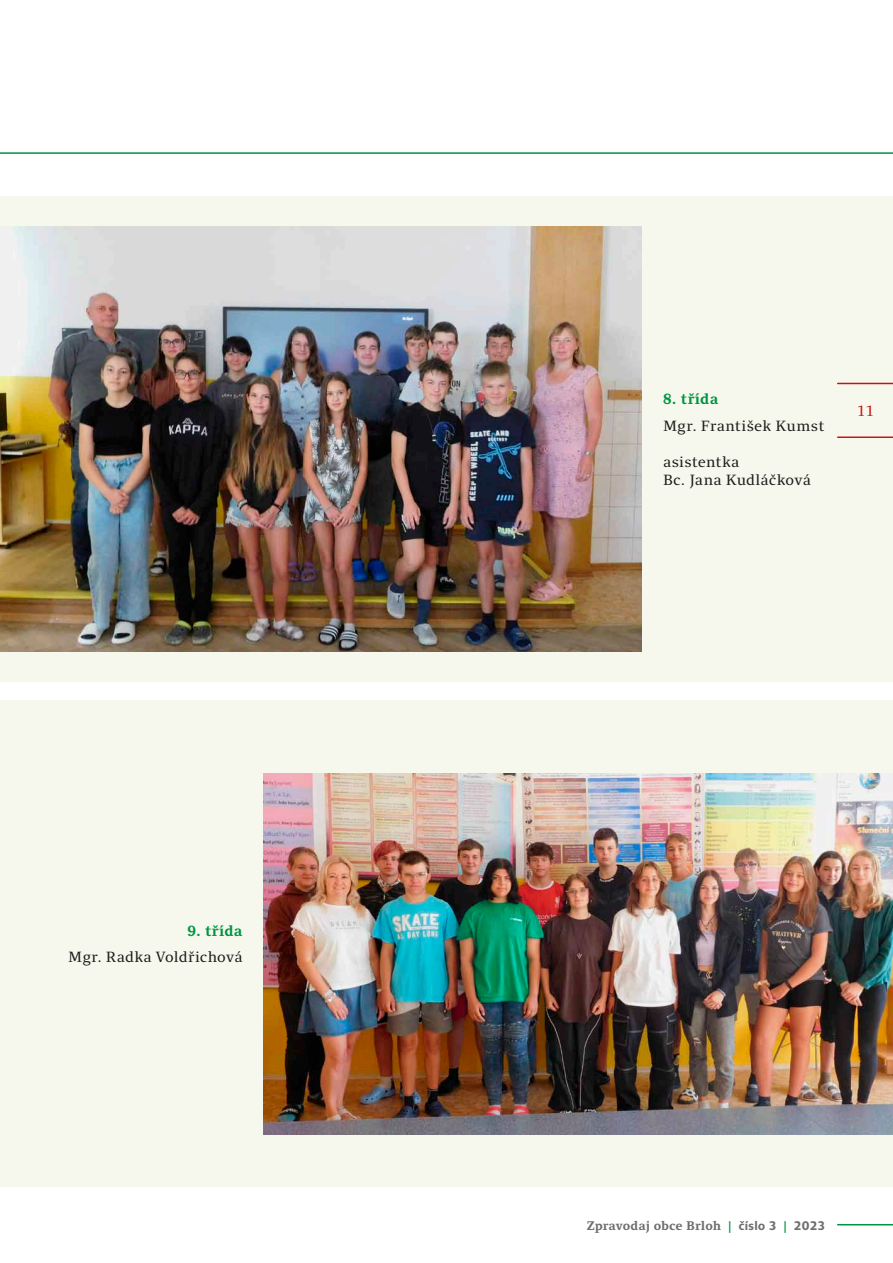
<style>
.page{position:relative;width:893px;height:1263px;background:#fff}
.page>*{position:absolute;margin:0;border:0;box-sizing:border-box;transform-origin:0 0}
.t1{font:15px/18px "Clara Serif";letter-spacing:.01em;color:#1c1c1a}
.t2{font:700 15px "Clara Serif";letter-spacing:.05em;color:#009540}
.t3{font:15px "Clara Serif";color:#d41217}
.t4{font:700 12.75px "Clara Serif";color:#6e6e6e}
.s1{color:#009540}
.s2{font-family:"Clara Sans"}
</style>
<div class="page">
<hr style="left:838px;top:1224px;width:55px;height:1px;background:#009540">
<div style="left:0;top:196px;width:893px;height:486px;background:#f6f8ed"></div>
<div style="left:0;top:700px;width:893px;height:486px;background:#f6f8ed"></div>
<img style="left:0;top:227px;width:642px;height:424px">
<img style="left:264px;top:773px;width:629px;height:361px">
<hr style="left:0;top:152px;width:893px;height:2px;background:#009540">
<p class="t2" style="left:188px;top:922px;width:57px">9. třída</p>
<p class="t1" style="left:68px;top:948px;width:176px">Mgr. Radka Voldřichová</p>
<p class="t2" style="left:663px;top:391px;width:57px">8. třída</p>
<p class="t1" style="left:663px;top:417px;width:163px">Mgr. František Kumst</p>
<p class="t1" style="left:663px;top:453px;width:149px">asistentka<br>Bc. Jana Kudláčková</p>
<p class="t3" style="left:857px;top:403px;width:19px">11</p>
<p class="t4" style="left:587px;top:1218px;width:240px">Zpravodaj obce Brloh <span class="s1">|</span> <span class="s2">číslo 3</span> <span class="s1">|</span> <span class="s2">2023</span></p>
</div>
